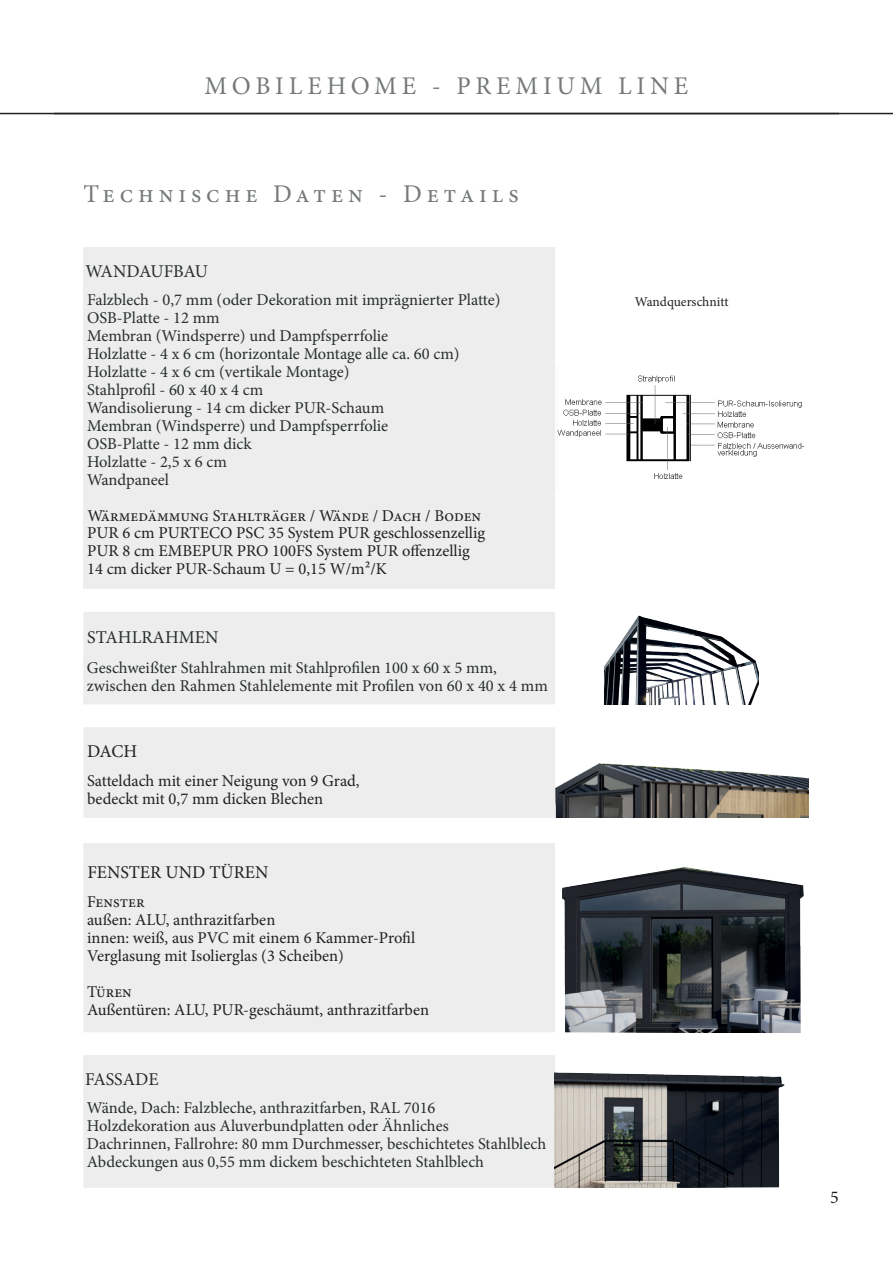
<style>
.page{position:relative;width:893px;height:1263px;background:#fff}
.page>*{position:absolute;margin:0;border:0;box-sizing:border-box;transform-origin:0 0}
.t1{font:25.5px "Minion Pro";letter-spacing:.19em;color:#75797b}
.t2{font:18px "Minion Pro";color:#231f20}
.t3{font:18px "Minion Pro";color:#292d2f}
.t4{font:18px "Minion Pro";letter-spacing:-.025em;color:#292d2f}
.t5{font:16.5px "Minion Pro";color:#292d2f}
.t6{font:16.5px "Minion Pro";color:#231f20}
.t7{font:13.5px "Minion Pro";color:#231f20}
</style>
<div class="page">
<hr style="left:0;top:113px;width:893px;height:1px;background:#231f20">
<div style="left:83px;top:247px;width:472px;height:341px;background:#ecedec"></div>
<div style="left:83px;top:612px;width:472px;height:92px;background:#ecedec"></div>
<div style="left:83px;top:727px;width:472px;height:91px;background:#ecedec"></div>
<img style="left:605px;top:615px;width:154px;height:89px">
<img style="left:555px;top:763px;width:253px;height:55px">
<img style="left:562px;top:867px;width:242px;height:165px">
<div style="left:83px;top:1055px;width:472px;height:133px;background:#ecedec"></div>
<img style="left:555px;top:1072px;width:230px;height:116px">
<img style="left:557px;top:375px;width:248px;height:104px">
<div style="left:83px;top:843px;width:472px;height:189px;background:#ecedec"></div>
<p class="t1" style="left:205px;top:68px;width:485px">MOBILEHOME - PREMIUM LINE</p>
<p class="t1" style="left:83px;top:176px;width:437px">Technische Daten - Details</p>
<p class="t4" style="left:85px;top:259px;width:124px">WANDAUFBAU</p>
<p class="t5" style="left:87px;top:289px;width:415px">Falzblech - 0,7 mm (oder Dekoration mit imprägnierter Platte)</p>
<p class="t5" style="left:87px;top:307px;width:134px">OSB-Platte - 12 mm</p>
<p class="t5" style="left:87px;top:325px;width:303px">Membran (Windsperre) und Dampfsperrfolie</p>
<p class="t5" style="left:87px;top:343px;width:374px">Holzlatte - 4 x 6 cm (horizontale Montage alle ca. 60 cm)</p>
<p class="t5" style="left:87px;top:361px;width:264px">Holzlatte - 4 x 6 cm (vertikale Montage)</p>
<p class="t5" style="left:87px;top:379px;width:178px">Stahlprofil - 60 x 40 x 4 cm</p>
<p class="t5" style="left:87px;top:397px;width:299px">Wandisolierung - 14 cm dicker PUR-Schaum</p>
<p class="t5" style="left:87px;top:415px;width:303px">Membran (Windsperre) und Dampfsperrfolie</p>
<p class="t5" style="left:87px;top:433px;width:166px">OSB-Platte - 12 mm dick</p>
<p class="t5" style="left:87px;top:451px;width:142px">Holzlatte - 2,5 x 6 cm</p>
<p class="t5" style="left:87px;top:469px;width:83px">Wandpaneel</p>
<p class="t6" style="left:87px;top:505px;width:395px">Wärmedämmung Stahlträger / Wände / Dach / Boden</p>
<p class="t6" style="left:87px;top:521px;width:400px">PUR 6 cm PURTECO PSC 35 System PUR geschlossenzellig</p>
<p class="t6" style="left:87px;top:539px;width:384px">PUR 8 cm EMBEPUR PRO 100FS System PUR offenzellig</p>
<p class="t6" style="left:87px;top:557px;width:301px">14 cm dicker PUR-Schaum U = 0,15 W/m²/K</p>
<p class="t3" style="left:87px;top:625px;width:133px">STAHLRAHMEN</p>
<p class="t5" style="left:87px;top:656px;width:411px">Geschweißter Stahlrahmen mit Stahlprofilen 100 x 60 x 5 mm,</p>
<p class="t5" style="left:87px;top:674px;width:462px">zwischen den Rahmen Stahlelemente mit Profilen von 60 x 40 x 4 mm</p>
<p class="t2" style="left:87px;top:739px;width:52px">DACH</p>
<p class="t6" style="left:87px;top:769px;width:274px">Satteldach mit einer Neigung von 9 Grad,</p>
<p class="t6" style="left:87px;top:787px;width:238px">bedeckt mit 0,7 mm dicken Blechen</p>
<p class="t2" style="left:87px;top:860px;width:183px">FENSTER UND TÜREN</p>
<p class="t6" style="left:87px;top:890px;width:59px">Fenster</p>
<p class="t6" style="left:87px;top:908px;width:190px">außen: ALU, anthrazitfarben</p>
<p class="t6" style="left:87px;top:926px;width:330px">innen: weiß, aus PVC mit einem 6 Kammer-Profil</p>
<p class="t6" style="left:87px;top:944px;width:258px">Verglasung mit Isolierglas (3 Scheiben)</p>
<p class="t6" style="left:87px;top:980px;width:46px">Türen</p>
<p class="t6" style="left:87px;top:998px;width:344px">Außentüren: ALU, PUR-geschäumt, anthrazitfarben</p>
<p class="t3" style="left:85px;top:1067px;width:75px">FASSADE</p>
<p class="t5" style="left:87px;top:1097px;width:350px">Wände, Dach: Falzbleche, anthrazitfarben, RAL 7016</p>
<p class="t5" style="left:87px;top:1115px;width:363px">Holzdekoration aus Aluverbundplatten oder Ähnliches</p>
<p class="t5" style="left:87px;top:1133px;width:461px">Dachrinnen, Fallrohre: 80 mm Durchmesser, beschichtetes Stahlblech</p>
<p class="t5" style="left:87px;top:1151px;width:399px">Abdeckungen aus 0,55 mm dickem beschichteten Stahlblech</p>
<p class="t7" style="left:635px;top:293px;width:95px">Wandquerschnitt</p>
<p class="t2" style="left:830px;top:1185px;width:10px">5</p>
</div>
